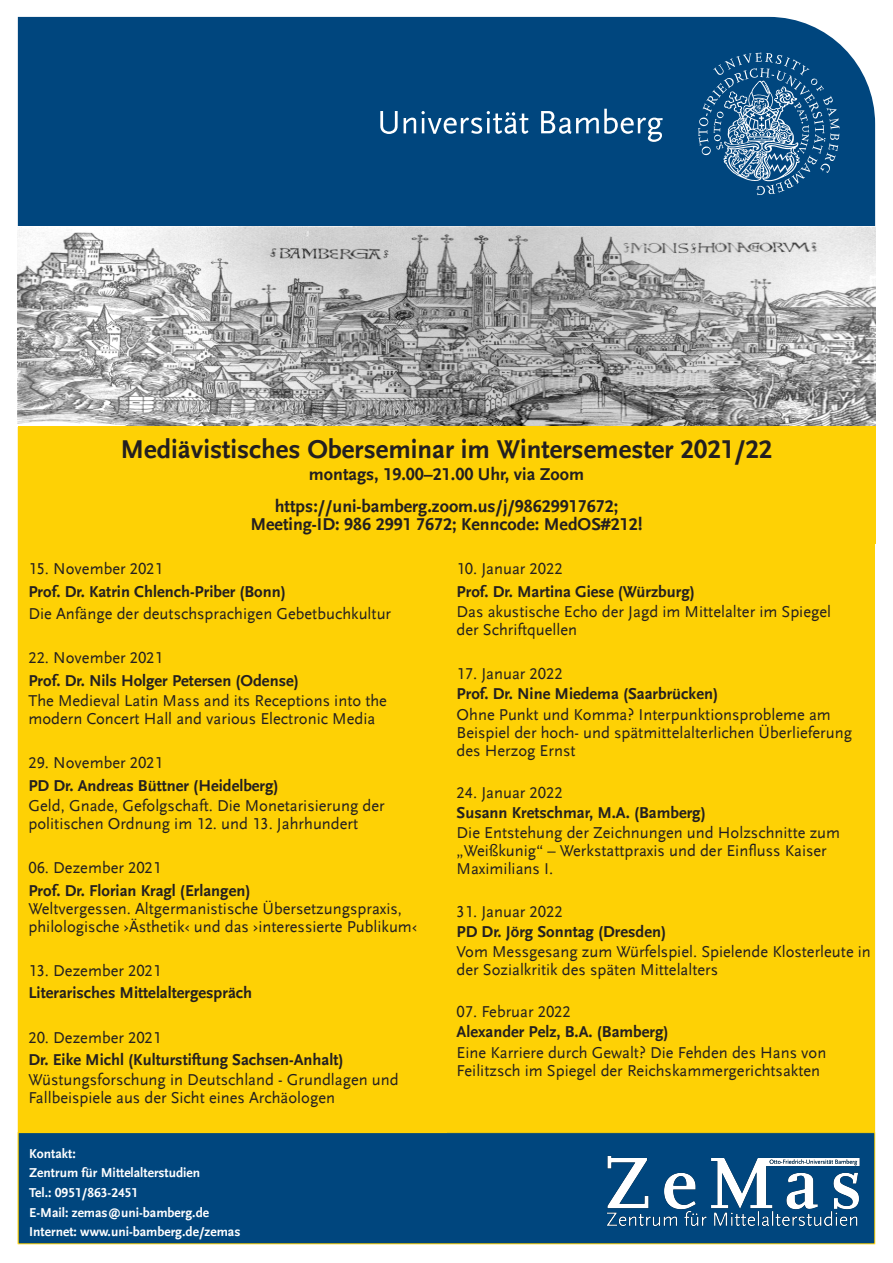
<style>
.page{position:relative;width:893px;height:1263px;background:#fff}
.page>*{position:absolute;margin:0;border:0;box-sizing:border-box;transform-origin:0 0}
.t1{font:700 27px "UB Scala Sans";color:#231f20}
.t2{font:700 18px/18px "UB Scala Sans";color:#231f20;text-align:center}
.t3{font:16.5px/18px "UB Scala Sans";color:#231f20}
.t4{font:700 16.5px "UB Scala Sans";color:#231f20}
.Unterzeichner{font:700 13.5px "UB Scala Sans";color:#fff}
.s1{font-weight:700}
</style>
<div class="page">
<div style="left:18px;top:17px;width:857px;height:209px;background:#00467e"></div>
<svg style="left:698px;top:52px;width:141px;height:143px;background:#2c6694"></svg>
<svg style="left:380px;top:111px;width:18px;height:23px"></svg>
<svg style="left:404px;top:111px;width:124px;height:23px"></svg>
<svg style="left:541px;top:109px;width:122px;height:33px;background:#376d99"></svg>
<div style="left:18px;top:1132px;width:857px;height:112px;background:#00467e"></div>
<div style="left:18px;top:1132px;width:857px;height:112px;border:1px solid #fed105"></div>
<img style="left:18px;top:226px;width:857px;height:200px">
<div style="left:18px;top:426px;width:857px;height:118px;background:#fed105"></div>
<div style="left:18px;top:540px;width:428px;height:592px;background:#fed105"></div>
<div style="left:446px;top:540px;width:429px;height:592px;background:#fed105"></div>
<img style="left:607px;top:1155px;width:253px;height:72px">
<p class="t1" style="left:121px;top:433px;width:653px">Mediävistisches Oberseminar im Wintersemester 2021/22</p>
<p class="t2" style="left:309px;top:465px;width:277px">montags, 19.00–21.00 Uhr, via Zoom</p>
<p class="t2" style="left:250px;top:497px;width:394px">https://uni-bamberg.zoom.us/j/98629917672;<br>Meeting-ID: 986 2991 7672; Kenncode: MedOS#212!</p>
<p class="t3" style="left:28px;top:560px;width:136px">15. November 2021</p>
<p class="t4" style="left:28px;top:582px;width:259px">Prof. Dr. Katrin Chlench-Priber (Bonn)</p>
<p class="t3" style="left:28px;top:604px;width:364px">Die Anfänge der deutschsprachigen Gebetbuchkultur</p>
<p class="t3" style="left:28px;top:649px;width:136px">22. November 2021</p>
<p class="t4" style="left:28px;top:671px;width:272px">Prof. Dr. Nils Holger Petersen (Odense)</p>
<p class="t3" style="left:28px;top:691px;width:360px">The Medieval Latin Mass and its Receptions into the modern Concert Hall and various Electronic Media</p>
<p class="t3" style="left:28px;top:754px;width:136px">29. November 2021</p>
<p class="t4" style="left:28px;top:775px;width:252px">PD Dr. Andreas Büttner (Heidelberg)</p>
<p class="t3" style="left:28px;top:796px;width:358px">Geld, Gnade, Gefolgschaft. Die Monetarisierung der politischen Ordnung im 12. und 13. Jahrhundert</p>
<p class="t3" style="left:28px;top:859px;width:134px">06. Dezember 2021</p>
<p class="t3" style="left:28px;top:881px;width:390px"><span class="s1">Prof. Dr. Florian Kragl (Erlangen)<br></span>Weltvergessen. Altgermanistische Übersetzungspraxis, philologische ›Ästhetik‹ und das ›interessierte Publikum‹</p>
<p class="t3" style="left:28px;top:961px;width:134px">13. Dezember 2021</p>
<p class="t4" style="left:28px;top:983px;width:225px">Literarisches Mittelaltergespräch</p>
<p class="t3" style="left:28px;top:1028px;width:134px">20. Dezember 2021</p>
<p class="t4" style="left:28px;top:1050px;width:317px">Dr. Eike Michl (Kulturstiftung Sachsen-Anhalt)</p>
<p class="t3" style="left:28px;top:1071px;width:372px">Wüstungsforschung in Deutschland - Grundlagen und<br>Fallbeispiele aus der Sicht eines Archäologen</p>
<p class="t3" style="left:457px;top:560px;width:108px">10. Januar 2022</p>
<p class="t4" style="left:457px;top:582px;width:240px">Prof. Dr. Martina Giese (Würzburg)</p>
<p class="t3" style="left:457px;top:602px;width:376px">Das akustische Echo der Jagd im Mittelalter im Spiegel der Schriftquellen</p>
<p class="t3" style="left:457px;top:665px;width:108px">17. Januar 2022</p>
<p class="t4" style="left:457px;top:684px;width:263px">Prof. Dr. Nine Miedema (Saarbrücken)</p>
<p class="t3" style="left:457px;top:705px;width:397px">Ohne Punkt und Komma? Interpunktionsprobleme am<br>Beispiel der hoch- und spätmittelalterlichen Überlieferung des Herzog Ernst</p>
<p class="t3" style="left:457px;top:783px;width:108px">24. Januar 2022</p>
<p class="t4" style="left:457px;top:803px;width:251px">Susann Kretschmar, M.A. (Bamberg)</p>
<p class="t3" style="left:457px;top:824px;width:385px">Die Entstehung der Zeichnungen und Holzschnitte zum „Weißkunig“ – Werkstattpraxis und der Einfluss Kaiser<br>Maximilians I.</p>
<p class="t3" style="left:457px;top:902px;width:108px">31. Januar 2022</p>
<p class="t4" style="left:457px;top:922px;width:211px">PD Dr. Jörg Sonntag (Dresden)</p>
<p class="t3" style="left:457px;top:942px;width:416px">Vom Messgesang zum Würfelspiel. Spielende Klosterleute in der Sozialkritik des späten Mittelalters</p>
<p class="t3" style="left:457px;top:1003px;width:116px">07. Februar 2022</p>
<p class="t4" style="left:457px;top:1022px;width:213px">Alexander Pelz, B.A. (Bamberg)</p>
<p class="t3" style="left:457px;top:1043px;width:371px">Eine Karriere durch Gewalt? Die Fehden des Hans von<br>Feilitzsch im Spiegel der Reichskammergerichtsakten</p>
<p class="Unterzeichner" style="left:29px;top:1146px;width:48px">Kontakt:</p>
<p class="Unterzeichner" style="left:29px;top:1165px;width:173px">Zentrum für Mittelalterstudien</p>
<p class="Unterzeichner" style="left:29px;top:1185px;width:111px">Tel.: 0951/863-2451</p>
<p class="Unterzeichner" style="left:29px;top:1204px;width:181px">E-Mail: zemas@uni-bamberg.de</p>
<p class="Unterzeichner" style="left:29px;top:1224px;width:213px">Internet: www.uni-bamberg.de/zemas</p>
</div>
